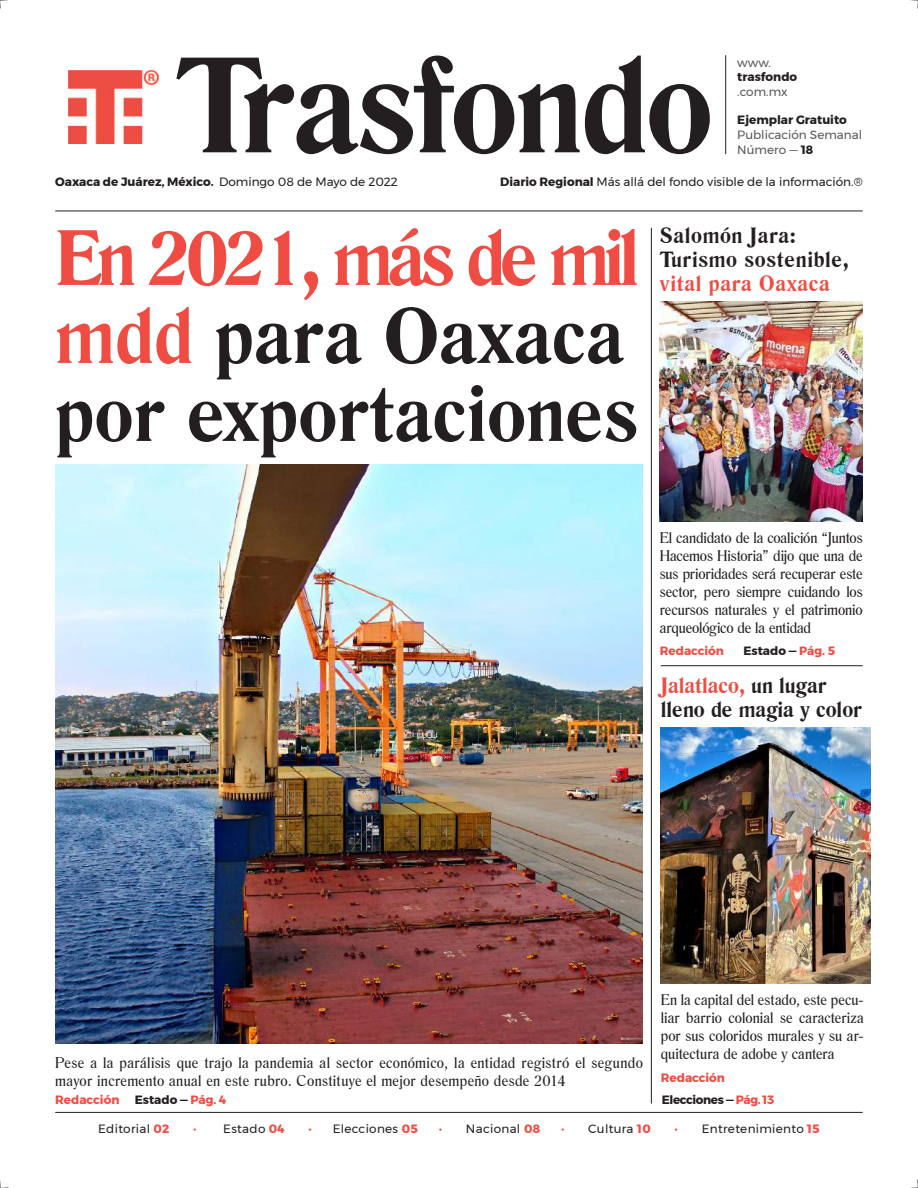
<style>
.page{position:relative;width:918px;height:1188px;background:#fff}
.page>*{position:absolute;margin:0;border:0;box-sizing:border-box;transform-origin:0 0}
.t1{font:700 75px/78px "Romana BT";color:#231f20}
.t2{font:700 21px/24px "Romana BT";color:#231f20}
.t3{font:700 21px/24px "Romana BT";letter-spacing:.03em;color:#231f20}
.t4{font:700 21px "Romana BT";letter-spacing:.03em;color:#ef4d43}
.t5{font:15px/18px "Romana BT";letter-spacing:.015em;color:#231f20;text-align:justify}
.t6{font:700 12px "Montserrat";color:#231f20}
.t7{font:12px "Montserrat";letter-spacing:.025em;color:#231f20}
.t8{font:12px "Montserrat";color:#231f20}
.t9{font:12px/15px "Montserrat";color:#57585a}
.t10{font:700 12px "Montserrat";color:#ef4d43}
.t11{font:700 12px "Montserrat";letter-spacing:-.03em;color:#231f20}
.s1{font-weight:700;color:#231f20}
.s2{font-weight:400}
.s3{font-weight:700}
.s4{color:#ef4d43}
.s5{font-weight:700;color:#ef4d43}
</style>
<div class="page">
<hr style="left:651px;top:228px;width:1px;height:876px;background:#231f20">
<hr style="left:55px;top:1112px;width:808px;height:1px;background:#231f20">
<hr style="left:661px;top:665px;width:202px;height:1px;background:#231f20">
<hr style="left:55px;top:211px;width:808px;height:1px;background:#231f20">
<hr style="left:725px;top:55px;width:1px;height:99px;background:#231f20">
<svg style="left:176px;top:56px;width:534px;height:98px"></svg>
<img style="left:69px;top:70px;width:90px;height:74px">
<img style="left:660px;top:301px;width:203px;height:220px">
<img style="left:55px;top:464px;width:588px;height:580px">
<svg style="left:910px;top:0;width:8px;height:8px"></svg>
<svg style="left:910px;top:1180px;width:8px;height:8px"></svg>
<svg style="left:0;top:1180px;width:8px;height:8px"></svg>
<svg style="left:0;top:0;width:8px;height:8px"></svg>
<img style="left:661px;top:727px;width:210px;height:257px">
<p class="t9" style="left:737px;top:55px;width:35px">www.</p>
<p class="t6" style="left:737px;top:67px;width:61px">trasfondo</p>
<p class="t9" style="left:737px;top:84px;width:52px">.com.mx</p>
<p class="t6" style="left:737px;top:110px;width:111px">Ejemplar Gratuito</p>
<p class="t9" style="left:737px;top:127px;width:126px">Publicación Semanal<br>Número — <span class="s1">18</span></p>
<p class="t6" style="left:55px;top:173px;width:344px">Oaxaca de Juárez, México. <span class="s2">Domingo 08 de Mayo de 2022</span></p>
<p class="t8" style="left:500px;top:173px;width:364px"><span class="s3">Diario Regional</span> Más allá del fondo visible de la información.®</p>
<h1 class="t1" style="left:55px;top:218px;width:586px"><span class="s4">En 2021, más de mil mdd</span> para Oaxaca por exportaciones</h1>
<h2 class="t3" style="left:660px;top:223px;width:191px">Salomón Jara:<br>Turismo sostenible,</h2>
<h2 class="t4" style="left:660px;top:271px;width:171px">vital para Oaxaca</h2>
<p class="t5" style="left:660px;top:528px;width:204px">El candidato de la coalición “Juntos Hacemos Historia” dijo que una de sus prioridades será recuperar este sector, pero siempre cuidando los recursos naturales y el patrimonio arqueológico de la entidad</p>
<p class="t10" style="left:660px;top:641px;width:66px">Redacción</p>
<p class="t6" style="left:743px;top:641px;width:93px">Estado ― <span class="s4">Pág. 5</span></p>
<h2 class="t2" style="left:661px;top:673px;width:203px"><span class="s4">Jalatlaco,</span> un lugar lleno de magia y color</h2>
<p class="t5" style="left:661px;top:991px;width:204px">En la capital del estado, este pecu&shy;liar barrio colonial se caracteriza por sus coloridos murales y su ar&shy;quitectura de adobe y cantera</p>
<p class="t11" style="left:662px;top:1090px;width:114px">Elecciones ― <span class="s4">Pág. 13</span></p>
<p class="t5" style="left:55px;top:1053px;width:589px">Pese a la parálisis que trajo la pandemia al sector económico, la entidad registró el segundo mayor incremento anual en este rubro. Constituye el mejor desempeño desde 2014</p>
<p class="t7" style="left:98px;top:1119px;width:73px">Editorial <span class="s5">02</span></p>
<p class="t7" style="left:194px;top:1119px;width:93px"><span class="s5">·</span> Estado <span class="s5">04</span></p>
<p class="t7" style="left:309px;top:1119px;width:111px"><span class="s5">·</span> Elecciones <span class="s5">05</span></p>
<p class="t7" style="left:439px;top:1119px;width:103px"><span class="s5">·</span> Nacional <span class="s5">08</span></p>
<p class="t7" style="left:561px;top:1119px;width:91px"><span class="s5">·</span> Cultura <span class="s5">10</span></p>
<p class="t7" style="left:675px;top:1119px;width:146px"><span class="s5">·</span> Entretenimiento <span class="s5">15</span></p>
<p class="t10" style="left:661px;top:1068px;width:66px">Redacción</p>
<p class="t10" style="left:55px;top:1090px;width:66px">Redacción</p>
<p class="t6" style="left:135px;top:1090px;width:93px">Estado ― <span class="s4">Pág. 4</span></p>
</div>
